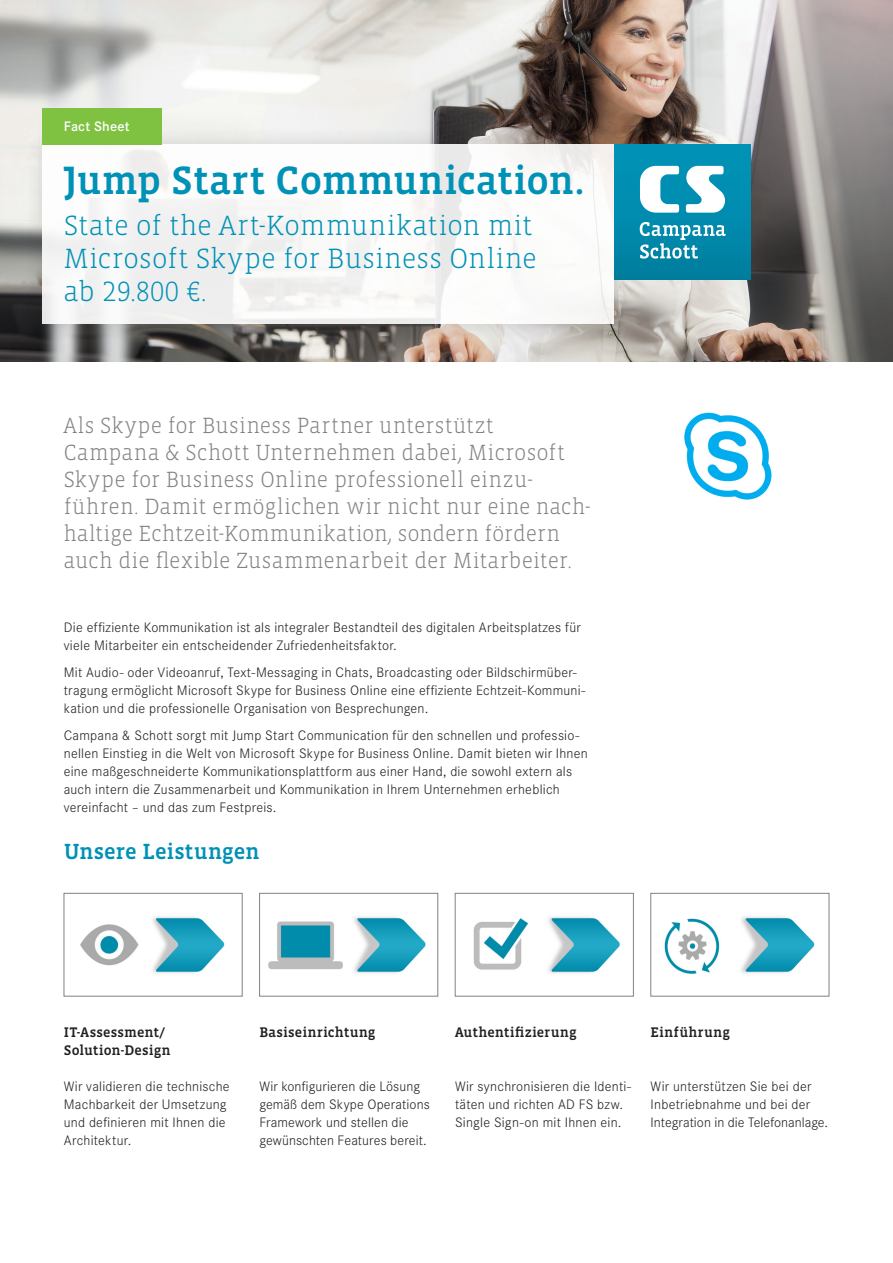
<style>
.page{position:relative;width:893px;height:1263px;background:#fff}
.page>*{position:absolute;margin:0;border:0;box-sizing:border-box;transform-origin:0 0}
._01_Headline_VistaSl{font:500 40.5px "Vista Slab OT";letter-spacing:-.01em;color:#0091b6}
._02_Subheadline_Vist{font:300 28.5px/33px "Vista Slab OT";letter-spacing:.005em;color:#0091b6}
._04_Intro_VistaSlab{font:300 22.5px/27px "Vista Slab OT";letter-spacing:.01em;color:#808285}
._03_Headline_VistaSl{font:500 22.5px "Vista Slab OT";color:#0091b6}
._07_Copytext_Corpora{font:300 14.25px/18px "Corporate S";letter-spacing:.015em;color:#231f20}
._05_Zwischenheadline{font:500 14.25px "Vista Slab OT";letter-spacing:.01em;color:#231f20}
._10_Absendermodul_Co{font:600 14.25px "Corporate S";letter-spacing:.015em;color:#fff}
</style>
<div class="page">
<img style="left:0;top:0;width:893px;height:361px">
<div style="left:64px;top:893px;width:178px;height:103px;background:#fff;border:1px solid #808285"></div>
<img style="left:80px;top:916px;width:145px;height:58px">
<div style="left:259px;top:893px;width:179px;height:103px;background:#fff;border:1px solid #808285"></div>
<img style="left:268px;top:916px;width:158px;height:58px">
<div style="left:455px;top:893px;width:179px;height:103px;background:#fff;border:1px solid #808285"></div>
<img style="left:473px;top:916px;width:147px;height:58px">
<div style="left:651px;top:893px;width:178px;height:103px;background:#fff;border:1px solid #808285"></div>
<img style="left:664px;top:916px;width:151px;height:58px">
<div style="left:22px;top:125px;width:612px;height:219px;background:#231f20;opacity:.2"></div>
<div style="left:43px;top:145px;width:571px;height:179px;background:#fff"></div>
<img style="left:614px;top:145px;width:136px;height:135px">
<svg style="left:640px;top:166px;width:86px;height:93px"></svg>
<div style="left:43px;top:109px;width:119px;height:36px;background:#7fc241"></div>
<img style="left:684px;top:412px;width:88px;height:88px">
<p class="_10_Absendermodul_Co" style="left:64px;top:118px;width:67px">Fact Sheet</p>
<p class="_01_Headline_VistaSl" style="left:64px;top:159px;width:522px">Jump Start Communication.</p>
<p class="_02_Subheadline_Vist" style="left:64px;top:210px;width:475px">State of the Art-Kommunikation mit<br>Microsoft Skype for Business Online ab 29.800 €.</p>
<p class="_04_Intro_VistaSlab" style="left:64px;top:413px;width:528px">Als Skype for Business Partner unterstützt Campana &amp; Schott Unternehmen dabei, Microsoft Skype for Business Online professionell einzu&shy;führen. Damit ermöglichen wir nicht nur eine nach&shy;haltige Echtzeit-Kommunikation, sondern fördern auch die flexible Zusammenarbeit der Mitarbeiter.</p>
<p class="_07_Copytext_Corpora" style="left:64px;top:618px;width:519px">Die effiziente Kommunikation ist als integraler Bestandteil des digitalen Arbeitsplatzes für viele Mitarbeiter ein entscheidender Zufriedenheitsfaktor.</p>
<p class="_07_Copytext_Corpora" style="left:64px;top:663px;width:523px">Mit Audio- oder Videoanruf, Text-Messaging in Chats, Broadcasting oder Bildschirmüber&shy;tragung ermöglicht Microsoft Skype for Business Online eine effiziente Echtzeit-Kommuni&shy;kation und die professionelle Organisation von Besprechungen.</p>
<p class="_07_Copytext_Corpora" style="left:64px;top:726px;width:526px">Campana &amp; Schott sorgt mit Jump Start Communication für den schnellen und professio&shy;nellen Einstieg in die Welt von Microsoft Skype for Business Online. Damit bieten wir Ihnen eine maßgeschneiderte Kommunikationsplattform aus einer Hand, die sowohl extern als auch intern die Zusammenarbeit und Kommunikation in Ihrem Unternehmen erheblich vereinfacht – und das zum Festpreis.</p>
<p class="_03_Headline_VistaSl" style="left:64px;top:840px;width:197px">Unsere Leistungen</p>
<p class="_05_Zwischenheadline" style="left:64px;top:1024px;width:103px">IT-Assessment/</p>
<p class="_05_Zwischenheadline" style="left:64px;top:1042px;width:108px">Solution-Design</p>
<p class="_07_Copytext_Corpora" style="left:64px;top:1077px;width:167px">Wir validieren die technische<br>Machbarkeit der Umsetzung und definieren mit Ihnen die<br>Architektur.</p>
<p class="_05_Zwischenheadline" style="left:259px;top:1024px;width:118px">Basiseinrichtung</p>
<p class="_07_Copytext_Corpora" style="left:259px;top:1077px;width:172px">Wir konfigurieren die Lösung gemäß dem Skype Operations<br>Framework und stellen die gewünschten Features bereit.</p>
<p class="_05_Zwischenheadline" style="left:455px;top:1024px;width:123px">Authentifizierung</p>
<p class="_07_Copytext_Corpora" style="left:455px;top:1077px;width:178px">Wir synchronisieren die Identi&shy;täten und richten AD FS bzw.<br>Single Sign-on mit Ihnen ein.</p>
<p class="_05_Zwischenheadline" style="left:651px;top:1024px;width:81px">Einführung</p>
<p class="_07_Copytext_Corpora" style="left:651px;top:1077px;width:179px">Wir unterstützen Sie bei der<br>Inbetriebnahme und bei der<br>Integration in die Telefonanlage.</p>
</div>
